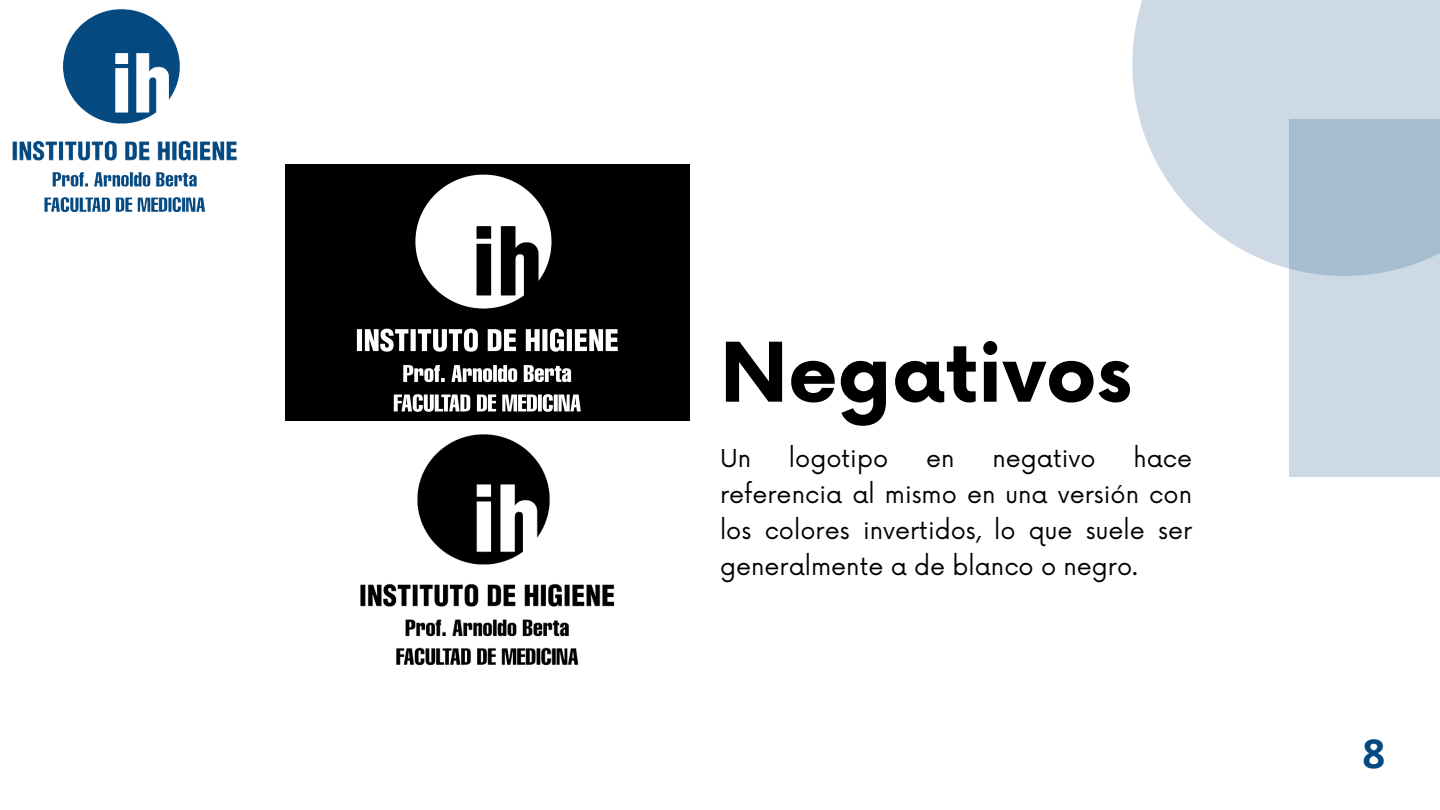
<style>
.page{position:relative;width:1440px;height:810px;background:#fff}
.page>*{position:absolute;margin:0;border:0;box-sizing:border-box;transform-origin:0 0}
.t1{font:700 80px "Now";color:#000}
.t2{font:700 40px "Open Sans";color:#054981}
.t3{font:24px/36px "Now";color:#000;text-align:justify}
</style>
<div class="page">
<div style="left:285px;top:164px;width:405px;height:257px;background:#000"></div>
<div style="left:1290px;top:119px;width:150px;height:357px;background:#cddae5"></div>
<svg style="left:1132px;top:0;width:308px;height:276px;fill:#cddae5"></svg>
<img style="left:356px;top:174px;width:262px;height:238px">
<img style="left:360px;top:434px;width:255px;height:232px">
<img style="left:12px;top:9px;width:225px;height:204px">
<p class="t1" style="left:720px;top:330px;width:413px">Negativos</p>
<p class="t3" style="left:720px;top:442px;width:33px">Un</p>
<p class="t3" style="left:789px;top:442px;width:101px">logotipo</p>
<p class="t3" style="left:926px;top:442px;width:30px">en</p>
<p class="t3" style="left:992px;top:442px;width:105px">negativo</p>
<p class="t3" style="left:720px;top:442px;width:474px;text-indent:413px">hace referencia al mismo en una versión con los colores invertidos, lo que suele ser generalmente a de blanco o negro.</p>
<p class="t2" style="left:1362px;top:725px;width:24px">8</p>
</div>
